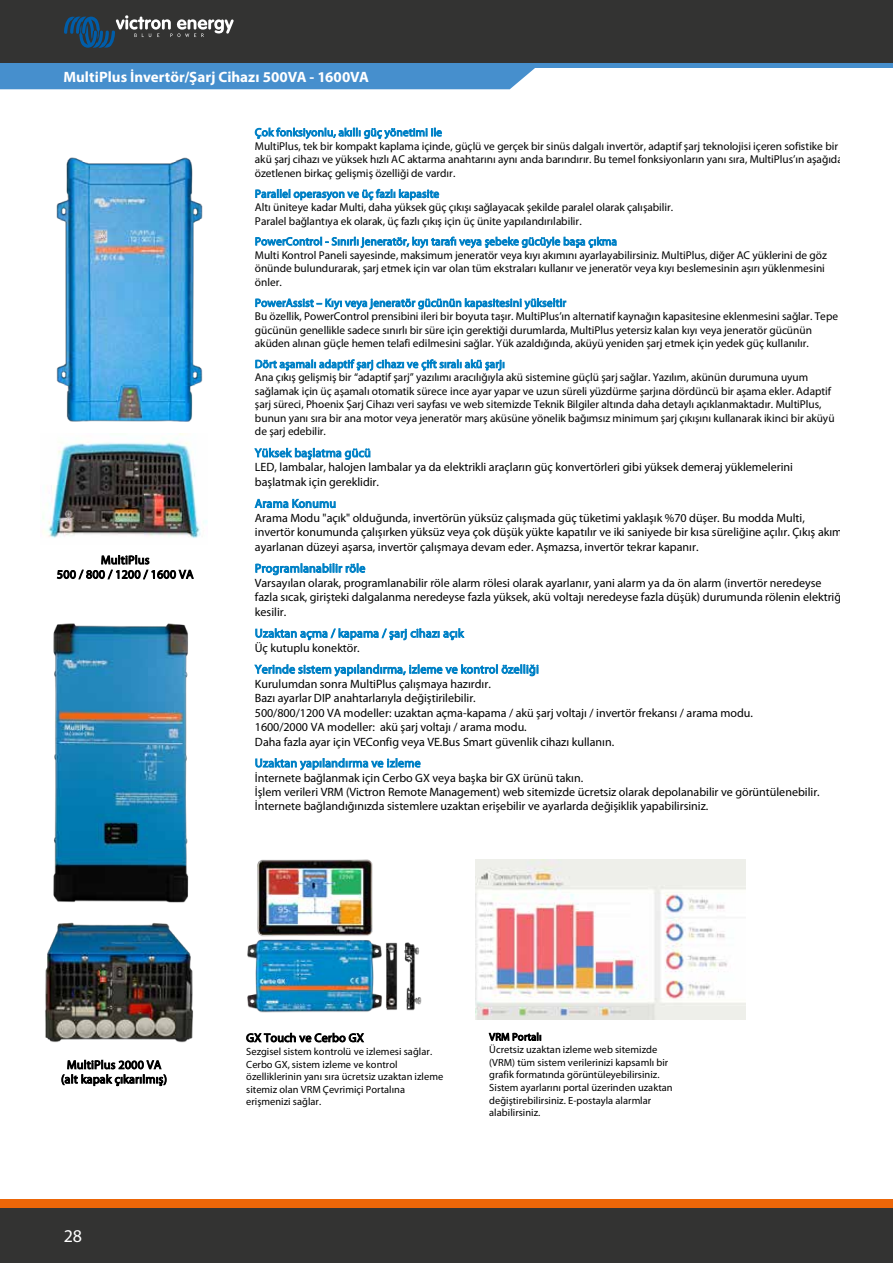
<style>
.page{position:relative;width:893px;height:1263px;background:#fff}
.page>*{position:absolute;margin:0;border:0;box-sizing:border-box;transform-origin:0 0}
.t1{font:18px "Myriad Pro";color:#fff}
.t2{font:700 15px "Myriad Pro";letter-spacing:.005em;color:#fff}
.t3{font:12px/14.4px "Myriad Pro";color:#000}
.t4{font:12px "Myriad Pro";letter-spacing:.02em;color:#0081c6}
.t5{font:12px/14.4px "Myriad Pro";letter-spacing:.02em;color:#000;text-align:center}
.t6{font:11.4px/13.5px "Myriad Pro";color:#000}
.t7{font:11.4px "Myriad Pro";letter-spacing:.02em;color:#0081c6}
.t8{font:10.5px/12.6px "Myriad Pro";color:#000}
</style>
<div class="page">
<div style="left:0;top:1208px;width:893px;height:55px;background:#333332"></div>
<div style="left:0;top:1199px;width:893px;height:9px;background:#ec6608"></div>
<div style="left:0;top:0;width:893px;height:64px;background:#333332"></div>
<div style="left:0;top:68px;width:535px;height:21px;background:#468fcd"></div>
<svg style="left:64px;top:15px;width:170px;height:33px"></svg>
<hr style="left:0;top:64px;width:893px;height:4px;background:#468fcd">
<img style="left:42px;top:439px;width:165px;height:99px">
<img style="left:56px;top:157px;width:147px;height:282px">
<img style="left:247px;top:859px;width:175px;height:154px">
<img style="left:475px;top:859px;width:270px;height:160px">
<img style="left:53px;top:623px;width:136px;height:280px">
<img style="left:45px;top:922px;width:148px;height:121px">
<h2 class="t2" style="left:63px;top:67px;width:307px">MultiPlus İnvertör/Şarj Cihazı 500VA - 1600VA</h2>
<p class="t5" style="left:57px;top:553px;width:138px">MultiPlus<br>500 / 800 / 1200 / 1600 VA</p>
<p class="t7" style="left:255px;top:125px;width:189px">Çok fonksiyonlu, akıllı güç yönetimi ile</p>
<p class="t6" style="left:255px;top:139px;width:589px">MultiPlus, tek bir kompakt kaplama içinde, güçlü ve gerçek bir sinüs dalgalı invertör, adaptif şarj teknolojisi içeren sofistike bir akü şarj cihazı ve yüksek hızlı AC aktarma anahtarını aynı anda barındırır. Bu temel fonksiyonların yanı sıra, MultiPlus’ın aşağıda özetlenen birkaç gelişmiş özelliği de vardır.</p>
<p class="t7" style="left:255px;top:187px;width:186px">Parallel operasyon ve üç fazlı kapasite</p>
<p class="t6" style="left:255px;top:200px;width:420px">Altı üniteye kadar Multi, daha yüksek güç çıkışı sağlayacak şekilde paralel olarak çalışabilir.<br>Paralel bağlantıya ek olarak, üç fazlı çıkış için üç ünite yapılandırılabilir.</p>
<p class="t7" style="left:255px;top:234px;width:364px">PowerControl - Sınırlı jeneratör, kıyı tarafı veya şebeke gücüyle başa çıkma</p>
<p class="t6" style="left:255px;top:248px;width:574px">Multi Kontrol Paneli sayesinde, maksimum jeneratör veya kıyı akımını ayarlayabilirsiniz. MultiPlus, diğer AC yüklerini de göz önünde bulundurarak, şarj etmek için var olan tüm ekstraları kullanır ve jeneratör veya kıyı beslemesinin aşırı yüklenmesini önler.</p>
<p class="t7" style="left:255px;top:296px;width:313px">PowerAssist – Kıyı veya jeneratör gücünün kapasitesini yükseltir</p>
<p class="t6" style="left:255px;top:309px;width:585px">Bu özellik, PowerControl prensibini ileri bir boyuta taşır. MultiPlus’ın alternatif kaynağın kapasitesine eklenmesini sağlar. Tepe gücünün genellikle sadece sınırlı bir süre için gerektiği durumlarda, MultiPlus yetersiz kalan kıyı veya jeneratör gücünün aküden alınan güçle hemen telafi edilmesini sağlar. Yük azaldığında, aküyü yeniden şarj etmek için yedek güç kullanılır.</p>
<p class="t7" style="left:255px;top:357px;width:251px">Dört aşamalı adaptif şarj cihazı ve çift sıralı akü şarjı</p>
<p class="t6" style="left:255px;top:371px;width:581px">Ana çıkış gelişmiş bir “adaptif şarj” yazılımı aracılığıyla akü sistemine güçlü şarj sağlar. Yazılım, akünün durumuna uyum sağlamak için üç aşamalı otomatik sürece ince ayar yapar ve uzun süreli yüzdürme şarjına dördüncü bir aşama ekler. Adaptif şarj süreci, Phoenix Şarj Cihazı veri sayfası ve web sitemizde Teknik Bilgiler altında daha detaylı açıklanmaktadır. MultiPlus, bunun yanı sıra bir ana motor veya jeneratör marş aküsüne yönelik bağımsız minimum şarj çıkışını kullanarak ikinci bir aküyü de şarj edebilir.</p>
<p class="t4" style="left:255px;top:445px;width:117px">Yüksek başlatma gücü</p>
<p class="t3" style="left:255px;top:460px;width:540px">LED, lambalar, halojen lambalar ya da elektrikli araçların güç konvertörleri gibi yüksek demeraj yüklemelerini başlatmak için gereklidir.</p>
<p class="t4" style="left:255px;top:496px;width:83px">Arama Konumu</p>
<p class="t3" style="left:255px;top:510px;width:592px">Arama Modu "açık" olduğunda, invertörün yüksüz çalışmada güç tüketimi yaklaşık %70 düşer. Bu modda Multi, invertör konumunda çalışırken yüksüz veya çok düşük yükte kapatılır ve iki saniyede bir kısa süreliğine açılır. Çıkış akımı ayarlanan düzeyi aşarsa, invertör çalışmaya devam eder. Aşmazsa, invertör tekrar kapanır.</p>
<p class="t4" style="left:255px;top:561px;width:112px">Programlanabilir röle</p>
<p class="t3" style="left:255px;top:575px;width:590px">Varsayılan olarak, programlanabilir röle alarm rölesi olarak ayarlanır, yani alarm ya da ön alarm (invertör neredeyse fazla sıcak, girişteki dalgalanma neredeyse fazla yüksek, akü voltajı neredeyse fazla düşük) durumunda rölenin elektriği kesilir.</p>
<p class="t4" style="left:255px;top:626px;width:210px">Uzaktan açma / kapama / şarj cihazı açık</p>
<p class="t3" style="left:255px;top:640px;width:106px">Üç kutuplu konektör.</p>
<p class="t4" style="left:255px;top:662px;width:285px">Yerinde sistem yapılandırma, izleme ve kontrol özelliği</p>
<p class="t3" style="left:255px;top:676px;width:500px">Kurulumdan sonra MultiPlus çalışmaya hazırdır.<br>Bazı ayarlar DIP anahtarlarıyla değiştirilebilir.<br>500/800/1200 VA modeller: uzaktan açma-kapama / akü şarj voltajı / invertör frekansı / arama modu.<br>1600/2000 VA modeller: akü şarj voltajı / arama modu.<br>Daha fazla ayar için VEConfig veya VE.Bus Smart güvenlik cihazı kullanın.</p>
<p class="t4" style="left:255px;top:756px;width:167px">Uzaktan yapılandırma ve izleme</p>
<p class="t3" style="left:255px;top:770px;width:566px">İnternete bağlanmak için Cerbo GX veya başka bir GX ürünü takın.<br>İşlem verileri VRM (Victron Remote Management) web sitemizde ücretsiz olarak depolanabilir ve görüntülenebilir.<br>İnternete bağlandığınızda sistemlere uzaktan erişebilir ve ayarlarda değişiklik yapabilirsiniz.</p>
<p class="t5" style="left:61px;top:1057px;width:108px">MultiPlus 2000 VA (alt kapak çıkarılmış)</p>
<h1 class="t1" style="left:64px;top:1224px;width:20px">28</h1>
<p class="t5" style="left:246px;top:1030px;width:119px">GX Touch ve Cerbo GX</p>
<p class="t8" style="left:246px;top:1045px;width:199px">Sezgisel sistem kontrolü ve izlemesi sağlar.<br>Cerbo GX, sistem izleme ve kontrol özelliklerinin yanı sıra ücretsiz uzaktan izleme sitemiz olan VRM Çevrimiçi Portalına erişmenizi sağlar.</p>
<p class="t8" style="left:489px;top:1030px;width:185px">VRM Portalı<br>Ücretsiz uzaktan izleme web sitemizde (VRM) tüm sistem verilerinizi kapsamlı bir grafik formatında görüntüleyebilirsiniz.<br>Sistem ayarlarını portal üzerinden uzaktan değiştirebilirsiniz. E-postayla alarmlar alabilirsiniz.</p>
</div>
